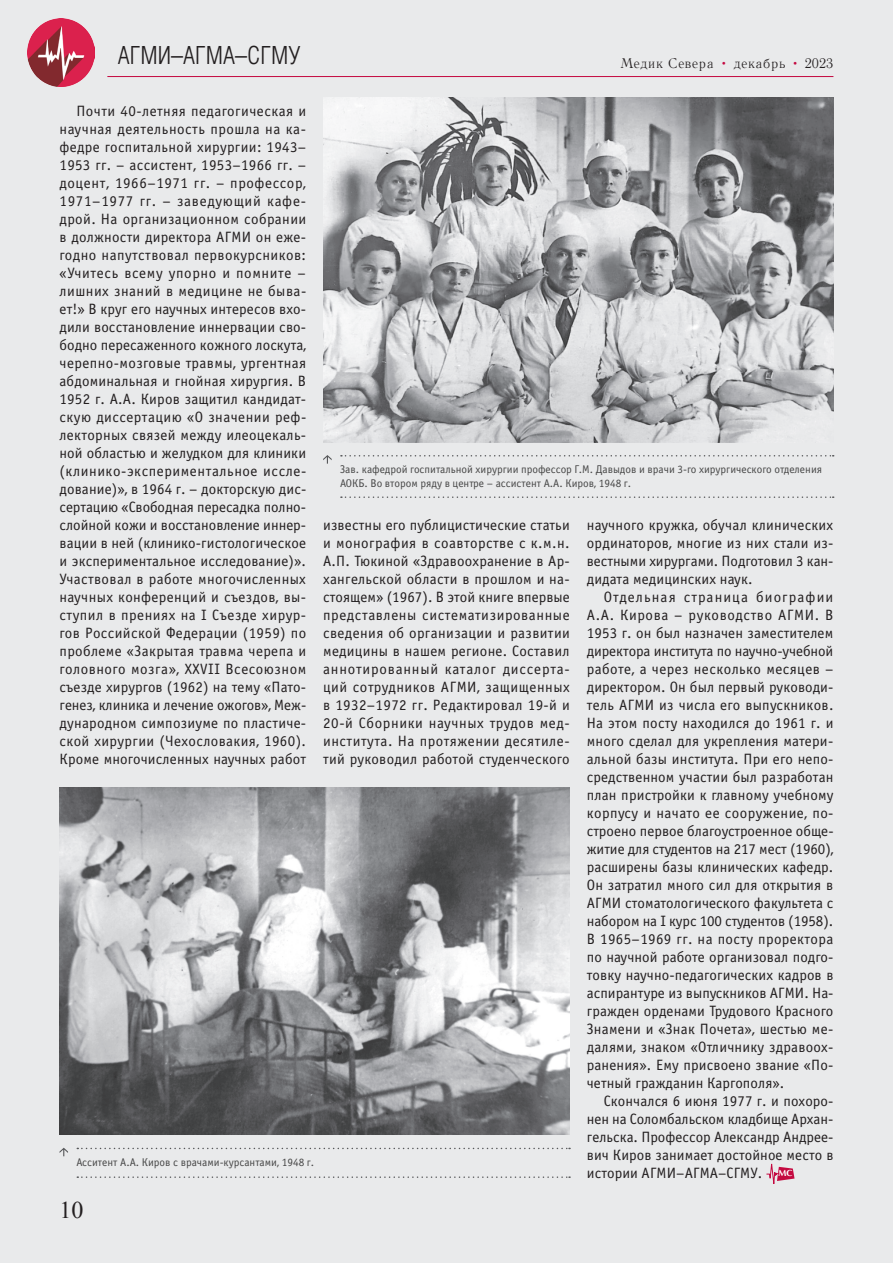
<style>
.page{position:relative;width:893px;height:1263px;background:#e9eaeb}
.page>*{position:absolute;margin:0;border:0;box-sizing:border-box;transform-origin:0 0}
.t1{font:300 condensed 24px "AG Letterica";color:#231f20}
.t2{font:24px "Times New Roman";color:#231f20}
.t3{font:15px/18px "Officina Sans C";letter-spacing:.01em;color:#231f20;text-align:justify}
.t4{font:13.5px "Literaturnaya CTT";color:#231f20}
.t5{font:11.25px/13.5px "Officina Sans C";color:#484848}
.s1{color:#c40940}
.s2{font-family:"Optima";font-weight:700;font-size:9px;color:#fff}
</style>
<div class="page">
<hr style="left:107px;top:76px;width:726px;height:1px;background:#c40940">
<img style="left:27px;top:19px;width:67px;height:67px">
<img style="left:323px;top:98px;width:510px;height:344px">
<svg style="left:77px;top:1148px;width:493px;height:1px"></svg>
<svg style="left:77px;top:1176px;width:493px;height:2px"></svg>
<svg style="left:60px;top:1148px;width:8px;height:8px"></svg>
<svg style="left:341px;top:455px;width:493px;height:1px"></svg>
<svg style="left:341px;top:496px;width:493px;height:2px"></svg>
<svg style="left:323px;top:455px;width:9px;height:9px"></svg>
<img style="left:60px;top:787px;width:510px;height:348px">
<svg style="left:766px;top:1163px;width:28px;height:21px"></svg>
<h1 class="t1" style="left:118px;top:41px;width:184px">АГМИ–АГМА–СГМУ</h1>
<p class="t4" style="left:620px;top:56px;width:215px">Медик Севера <span class="s1">•</span> декабрь <span class="s1">•</span> 2023</p>
<p class="t3" style="left:60px;top:102px;width:248px;text-indent:17px">Почти 40-летняя педагогическая и научная деятельность прошла на ка&shy;федре госпитальной хирургии: 1943– 1953 гг. – ассистент, 1953–1966 гг. – доцент, 1966–1971 гг. – профессор, 1971–1977 гг. – заведующий кафе&shy;дрой. На организационном собрании в должности директора АГМИ он еже&shy;годно напутствовал первокурсников: «Учитесь всему упорно и помните – лишних знаний в медицине не быва&shy;ет!» В круг его научных интересов вхо&shy;дили восстановление иннервации сво&shy;бодно пересаженного кожного лоскута, черепно-мозговые травмы, ургентная абдоминальная и гнойная хирургия. В 1952 г. А.А. Киров защитил кандидат&shy;скую диссертацию «О значении реф&shy;лекторных связей между илеоцекаль&shy;ной областью и желудком для клиники (клинико-экспериментальное иссле&shy;дование)», в 1964 г. – докторскую дис&shy;сертацию «Свободная пересадка полно&shy;слойной кожи и восстановление иннер&shy;вации в ней (клинико-гистологическое и экспериментальное исследование)».<br>Участвовал в работе многочисленных научных конференций и съездов, вы&shy;ступил в прениях на I Съезде хирур&shy;гов Российской Федерации (1959) по проблеме «Закрытая травма черепа и головного мозга», XXVII Всесоюзном съезде хирургов (1962) на тему «Пато&shy;генез, клиника и лечение ожогов», Меж&shy;дународном симпозиуме по пластиче&shy;ской хирургии (Чехословакия, 1960).<br>Кроме многочисленных научных работ</p>
<p class="t5" style="left:77px;top:1155px;width:239px">Асситент А.А. Киров с врачами-курсантами, 1948 г.</p>
<h1 class="t2" style="left:60px;top:1194px;width:25px">10</h1>
<p class="t5" style="left:340px;top:463px;width:483px">Зав. кафедрой госпитальной хирургии профессор Г.М. Давыдов и врачи 3-го хирургического отделения<br>АОКБ. Во втором ряду в центре – ассистент А.А. Киров, 1948 г.</p>
<p class="t3" style="left:587px;top:516px;width:248px">научного кружка, обучал клинических ординаторов, многие из них стали из&shy;вестными хирургами. Подготовил 3 кан&shy;дидата медицинских наук.</p>
<p class="t3" style="left:587px;top:588px;width:248px;text-indent:17px">Отдельная страница биографии А.А. Кирова – руководство АГМИ. В 1953 г. он был назначен заместителем директора института по научно-учебной работе, а через несколько месяцев – директором. Он был первый руководи&shy;тель АГМИ из числа его выпускников.<br>На этом посту находился до 1961 г. и много сделал для укрепления матери&shy;альной базы института. При его непо&shy;средственном участии был разработан план пристройки к главному учебному корпусу и начато ее сооружение, по&shy;строено первое благоустроенное обще&shy;житие для студентов на 217 мест (1960), расширены базы клинических кафедр.<br>Он затратил много сил для открытия в АГМИ стоматологического факультета с набором на I курс 100 студентов (1958).<br>В 1965–1969 гг. на посту проректора по научной работе организовал подго&shy;товку научно-педагогических кадров в аспирантуре из выпускников АГМИ. На&shy;гражден орденами Трудового Красного Знамени и «Знак Почета», шестью ме&shy;далями, знаком «Отличнику здравоох&shy;ранения». Ему присвоено звание «По&shy;четный гражданин Каргополя».</p>
<p class="t3" style="left:587px;top:1092px;width:248px;text-indent:17px">Скончался 6 июня 1977 г. и похоро&shy;нен на Соломбальском кладбище Архан&shy;гельска. Профессор Александр Андрее&shy;вич Киров занимает достойное место в истории АГМИ–АГМА–СГМУ. <span class="s2">МС</span></p>
<p class="t3" style="left:323px;top:516px;width:248px">известны его публицистические статьи и монография в соавторстве с к.м.н.<br>А.П. Тюкиной «Здравоохранение в Ар&shy;хангельской области в прошлом и на&shy;стоящем» (1967). В этой книге впервые представлены систематизированные сведения об организации и развитии медицины в нашем регионе. Составил аннотированный каталог диссерта&shy;ций сотрудников АГМИ, защищенных в 1932–1972 гг. Редактировал 19-й и 20-й Сборники научных трудов мед&shy;института. На протяжении десятиле&shy;тий руководил работой студенческого</p>
</div>
